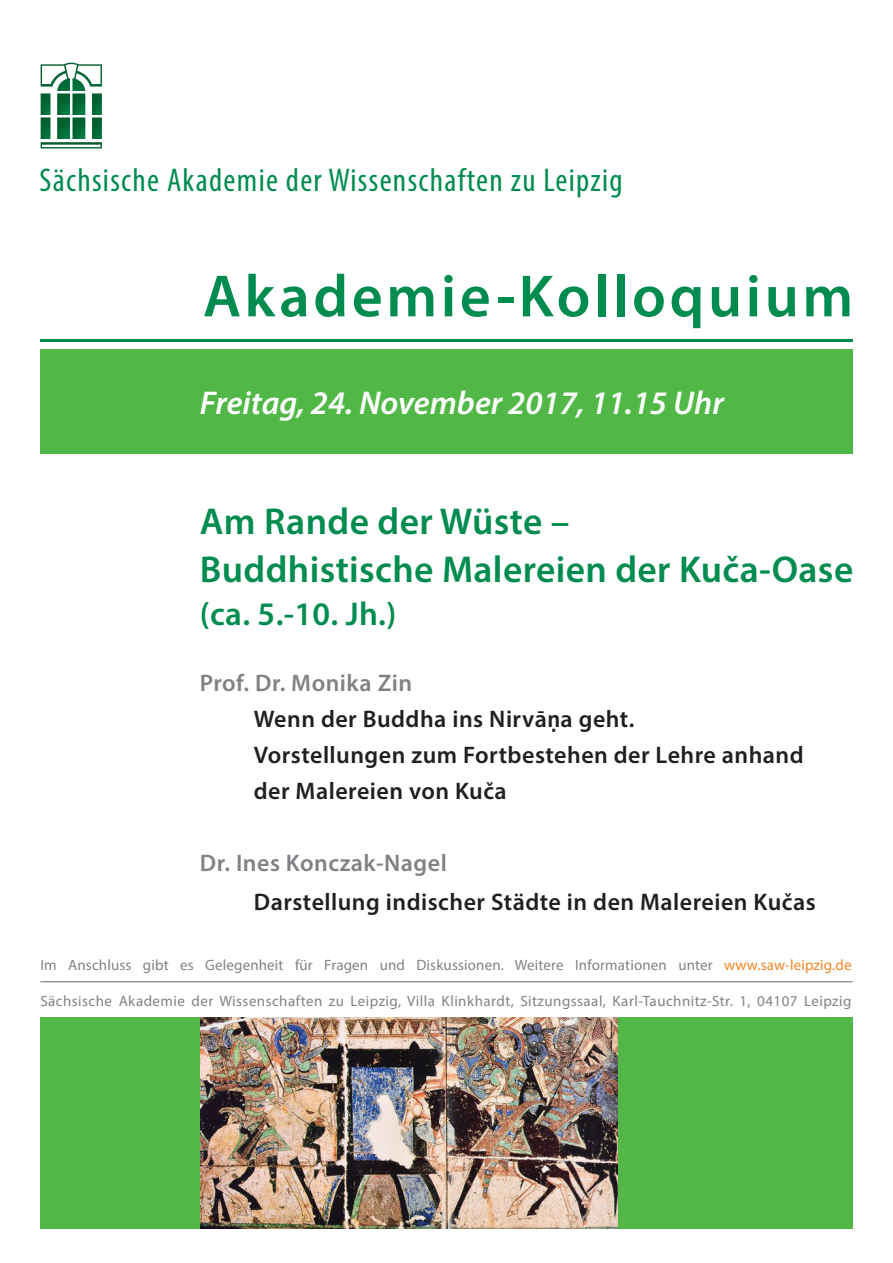
<style>
.page{position:relative;width:893px;height:1263px;background:#fff}
.page>*{position:absolute;margin:0;border:0;box-sizing:border-box;transform-origin:0 0}
.t1{font:600 60px "Myriad Pro";letter-spacing:.06em;color:#008c4f}
.t2{font:600 37.5px/48px "Myriad Pro";letter-spacing:.01em;color:#008c4f}
.t3{font:condensed 33px "Myriad Pro";letter-spacing:.04em;color:#008c4f}
.t4{font:italic 600 33px "Myriad Pro";color:#fff}
.t5{font:600 33px "Myriad Pro";color:#008c4f}
.t6{font:600 24px/36px "Myriad Pro";letter-spacing:.02em;color:#231f20}
.t7{font:600 24px "Myriad Pro";letter-spacing:.02em;color:#808285}
.t8{font:15px "Myriad Pro";letter-spacing:.02em;color:#808285}
.s1{color:#808285}
.s2{font-family:"Arial";font-weight:700;font-size:22.05px}
.s3{color:#f58421}
</style>
<div class="page">
<div style="left:40px;top:349px;width:813px;height:105px;background:#51b848"></div>
<hr style="left:40px;top:339px;width:813px;height:3px;background:#008c4f">
<img style="left:41px;top:63px;width:61px;height:28px">
<img style="left:41px;top:93px;width:10px;height:22px">
<img style="left:57px;top:93px;width:13px;height:22px">
<img style="left:72px;top:93px;width:13px;height:22px">
<img style="left:92px;top:93px;width:10px;height:22px">
<img style="left:41px;top:117px;width:10px;height:22px">
<img style="left:57px;top:117px;width:13px;height:22px">
<img style="left:72px;top:117px;width:13px;height:22px">
<img style="left:92px;top:117px;width:10px;height:22px">
<img style="left:41px;top:142px;width:61px;height:7px">
<hr style="left:40px;top:981px;width:813px;height:1px;background:#808285">
<div style="left:40px;top:1017px;width:813px;height:212px;background:#51b848"></div>
<img style="left:201px;top:1017px;width:416px;height:212px">
<h3 class="t3" style="left:39px;top:160px;width:585px">Sächsische Akademie der Wissenschaften zu Leipzig</h3>
<h1 class="t1" style="left:203px;top:258px;width:652px">Akademie-Kolloquium</h1>
<h3 class="t4" style="left:200px;top:381px;width:526px">Freitag, 24. November 2017, 11.15 Uhr</h3>
<h2 class="t2" style="left:200px;top:496px;width:655px">Am Rande der Wüste –<br>Buddhistische Malereien der Kuča-Oase</h2>
<h3 class="t5" style="left:200px;top:593px;width:198px">(ca. 5.-10. Jh.)</h3>
<h3 class="t6" style="left:254px;top:665px;width:551px;text-indent:-54px"><span class="s1">Prof. Dr. Monika Zin<br></span>Wenn der Buddha ins Nirvā<span class="s2">ṇ</span>a geht.<br>Vorstellungen zum Fortbestehen der Lehre anhand der Malereien von Kuča</h3>
<h3 class="t7" style="left:200px;top:848px;width:248px">Dr. Ines Konczak-Nagel</h3>
<h3 class="t6" style="left:254px;top:884px;width:563px">Darstellung indischer Städte in den Malereien Kučas</h3>
<p class="t8" style="left:40px;top:955px;width:813px">Im Anschluss gibt es Gelegenheit für Fragen und Diskussionen. Weitere Informationen unter <span class="s3">www.saw-leipzig.de</span></p>
<p class="t8" style="left:40px;top:991px;width:813px">Sächsische Akademie der Wissenschaften zu Leipzig, Villa Klinkhardt, Sitzungssaal, Karl-Tauchnitz-Str. 1, 04107 Leipzig</p>
</div>
